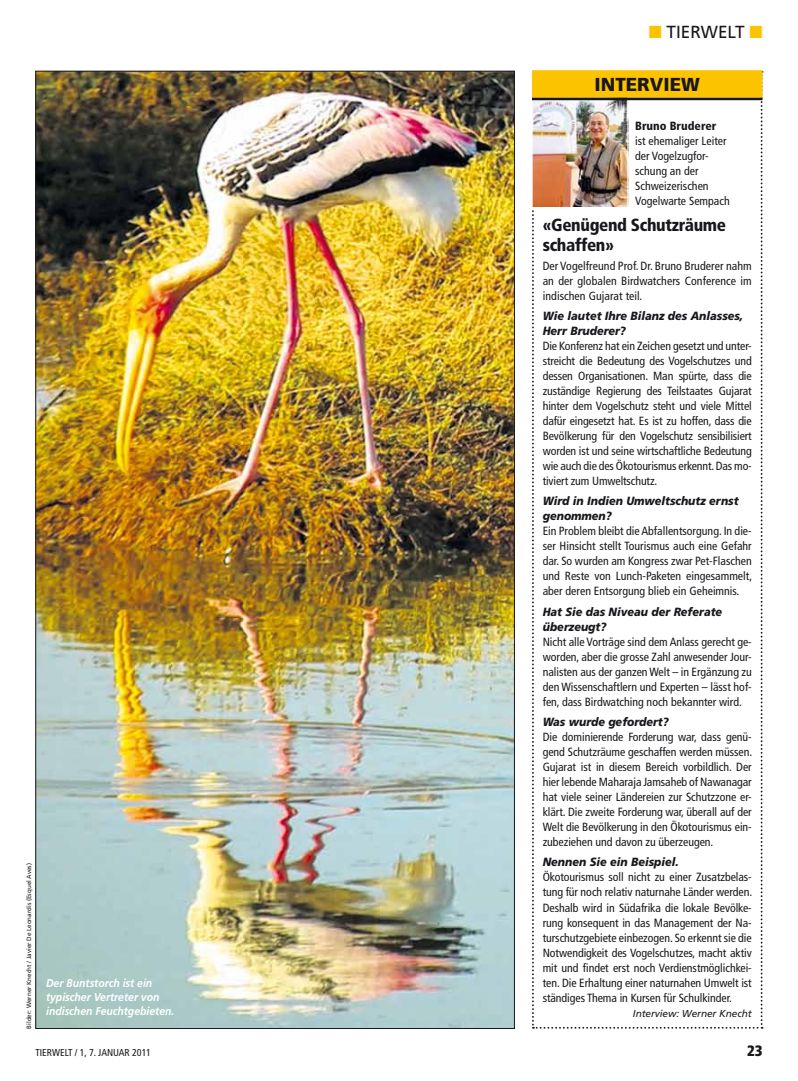
<style>
.page{position:relative;width:798px;height:1081px;background:#fff}
.page>*{position:absolute;margin:0;border:0;box-sizing:border-box;transform-origin:0 0}
.t1{font:900 18.75px "Frutiger LT Pro";color:#1a171c}
.t2{font:900 condensed 17.5px/20px "Frutiger LT Pro";letter-spacing:-.02em;color:#1a171c}
.t3{font:17.5px "Frutiger LT Pro";color:#1a171c}
.t4{font:900 condensed 15px "Frutiger LT Pro";color:#1a171c}
.t5{font:condensed 11.88px/15px "Frutiger LT Pro";letter-spacing:-.005em;color:#1a171c;text-align:justify}
.t6{font:italic 900 11.88px/15px "Frutiger LT Pro";color:#1a171c;scale:.92 1}
.t7{font:900 condensed 11.88px "Frutiger LT Pro";color:#1a171c}
.t8{font:italic 700 11.38px/13.8px "Frutiger LT Pro";color:#fff;scale:.92 1}
.t9{font:condensed 10px "Frutiger LT Pro";color:#1a171c}
.t10{font:italic 10px "Frutiger LT Pro";letter-spacing:-.005em;color:#1a171c}
.t11{font:6.25px "Frutiger LT Pro";color:#1a171c}
.s1{color:#fcc400}
</style>
<div class="page">
<svg style="left:532px;top:100px;width:230px;height:928px"></svg>
<img style="left:533px;top:100px;width:93px;height:107px">
<div style="left:531px;top:96px;width:97px;height:113px;border:1px solid #fff"></div>
<div style="left:531px;top:70px;width:231px;height:28px;background:#fcc400"></div>
<hr style="left:531px;top:98px;width:231px;height:2px;background:#1a171c">
<img style="left:37px;top:73px;width:475px;height:953px">
<h2 class="t3" style="left:648px;top:22px;width:115px"><span class="s1">■</span> TIERWELT <span class="s1">■</span></h2>
<p class="t11" style="left:25px;top:1028px;width:167px;rotate:-90deg">BILDER: WERNER KNECHT / JAVIER DE LEONARDIS (ESQUEL AVES)</p>
<p class="t8" style="left:46px;top:976px;width:141px">Der Buntstorch ist ein typischer Vertreter von indischen Feuchtgebieten.</p>
<h1 class="t1" style="left:594px;top:73px;width:107px">INTERVIEW</h1>
<p class="t7" style="left:635px;top:119px;width:83px">Bruno Bruderer</p>
<p class="t5" style="left:635px;top:133px;width:96px;text-align:left">ist ehemaliger Leiter der Vogelzugfor&shy;schung an der<br>Schweizerischen<br>Vogelwarte Sempach</p>
<h2 class="t2" style="left:542px;top:215px;width:185px">«Genügend Schutzräume schaffen»</h2>
<p class="t5" style="left:542px;top:258px;width:210px">Der Vogelfreund Prof. Dr. Bruno Bruderer nahm an der globalen Birdwatchers Conference im indischen Gujarat teil.</p>
<p class="t6" style="left:542px;top:308px;width:219px">Wie lautet Ihre Bilanz des Anlasses,<br>Herr Bruderer?</p>
<p class="t5" style="left:542px;top:338px;width:210px">Die Konferenz hat ein Zeichen gesetzt und unter&shy;streicht die Bedeutung des Vogelschutzes und dessen Organisationen. Man spürte, dass die zuständige Regierung des Teilstaates Gujarat hinter dem Vogelschutz steht und viele Mittel dafür eingesetzt hat. Es ist zu hoffen, dass die Bevölkerung für den Vogelschutz sensibilisiert worden ist und seine wirtschaftliche Bedeutung wie auch die des Ökotourismus erkennt. Das mo&shy;tiviert zum Umweltschutz.</p>
<p class="t6" style="left:542px;top:494px;width:214px">Wird in Indien Umweltschutz ernst genommen?</p>
<p class="t5" style="left:542px;top:524px;width:211px">Ein Problem bleibt die Abfallentsorgung. In die&shy;ser Hinsicht stellt Tourismus auch eine Gefahr dar. So wurden am Kongress zwar Pet-Flaschen und Reste von Lunch-Paketen eingesammelt, aber deren Entsorgung blieb ein Geheimnis.</p>
<p class="t6" style="left:542px;top:604px;width:196px">Hat Sie das Niveau der Referate überzeugt?</p>
<p class="t5" style="left:542px;top:634px;width:210px">Nicht alle Vorträge sind dem Anlass gerecht ge&shy;worden, aber die grosse Zahl anwesender Jour&shy;nalisten aus der ganzen Welt – in Ergänzung zu den Wissenschaftlern und Experten – lässt hof&shy;fen, dass Birdwatching noch bekannter wird.</p>
<p class="t6" style="left:542px;top:714px;width:139px">Was wurde gefordert?</p>
<p class="t5" style="left:542px;top:729px;width:211px">Die dominierende Forderung war, dass genü&shy;gend Schutzräume geschaffen werden müssen.<br>Gujarat ist in diesem Bereich vorbildlich. Der hier lebende Maharaja Jamsaheb of Nawanagar hat viele seiner Ländereien zur Schutzzone er&shy;klärt. Die zweite Forderung war, überall auf der Welt die Bevölkerung in den Ökotourismus ein&shy;zubeziehen und davon zu überzeugen.</p>
<p class="t6" style="left:542px;top:855px;width:149px">Nennen Sie ein Beispiel.</p>
<p class="t5" style="left:542px;top:870px;width:211px">Ökotourismus soll nicht zu einer Zusatzbelas&shy;tung für noch relativ naturnahe Länder werden.<br>Deshalb wird in Südafrika die lokale Bevölke&shy;rung konsequent in das Management der Na&shy;turschutzgebiete einbezogen. So erkennt sie die Notwendigkeit des Vogelschutzes, macht aktiv mit und findet erst noch Verdienstmöglichkei&shy;ten. Die Erhaltung einer naturnahen Umwelt ist ständiges Thema in Kursen für Schulkinder.</p>
<p class="t10" style="left:632px;top:1007px;width:120px">Interview: Werner Knecht</p>
<p class="t9" style="left:35px;top:1047px;width:117px">TIERWELT / 1, 7. januar 2011</p>
<p class="t4" style="left:747px;top:1041px;width:17px">23</p>
</div>
